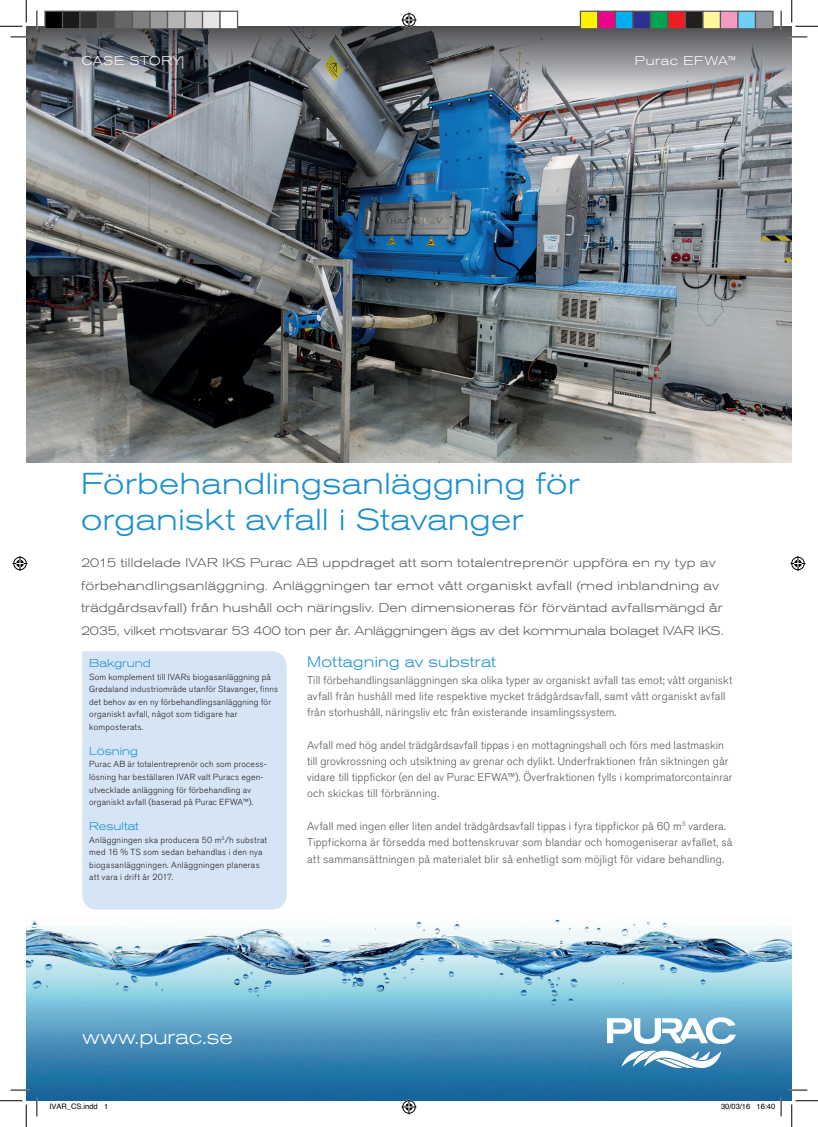
<style>
.page{position:relative;width:818px;height:1127px;background:#fff}
.page>*{position:absolute;margin:0;border:0;box-sizing:border-box;transform-origin:0 0}
.t1{font:300 expanded 30px/36px "Akzidenz Grotesk BQ";letter-spacing:.02em;color:#1a8fcf}
.t2{font:300 expanded 20px "Akzidenz Grotesk BQ";letter-spacing:-.005em;color:#fff}
.t3{font:300 expanded 15px "Akzidenz Grotesk BQ";letter-spacing:.02em;color:#1a8fcf}
.t4{font:300 expanded 12.5px/22.5px "Akzidenz Grotesk BQ";letter-spacing:.025em;color:#57585a}
.t5{font:300 expanded 12.5px "Akzidenz Grotesk BQ";letter-spacing:.05em;color:#fff}
.t6{font:300 11.25px/16.2px "Akzidenz Grotesk BQ";letter-spacing:.01em;color:#57585a}
.t7{font:300 expanded 11.25px "Akzidenz Grotesk BQ";letter-spacing:.005em;color:#1a8fcf}
.t8{font:300 8.75px/12.5px "Akzidenz Grotesk BQ";letter-spacing:.02em;color:#231f20}
.t9{font:7.5px "Helvetica";color:#000}
</style>
<div class="page">
<img style="left:26px;top:909px;width:766px;height:191px">
<img style="left:26px;top:106px;width:766px;height:356px">
<img style="left:26px;top:26px;width:766px;height:80px">
<div style="left:82px;top:651px;width:205px;height:258px;background:#d6e5f5"></div>
<svg style="left:607px;top:1017px;width:129px;height:50px"></svg>
<svg style="left:11px;top:36px;width:18px;height:2px"></svg>
<svg style="left:788px;top:36px;width:19px;height:2px"></svg>
<svg style="left:11px;top:1088px;width:18px;height:2px"></svg>
<svg style="left:788px;top:1088px;width:19px;height:2px"></svg>
<svg style="left:36px;top:11px;width:2px;height:18px"></svg>
<svg style="left:36px;top:1097px;width:2px;height:18px"></svg>
<svg style="left:780px;top:11px;width:2px;height:18px"></svg>
<svg style="left:0;top:0;width:27px;height:27px"></svg>
<svg style="left:0;top:1100px;width:27px;height:26px"></svg>
<svg style="left:791px;top:0;width:27px;height:27px"></svg>
<svg style="left:791px;top:1100px;width:27px;height:26px"></svg>
<svg style="left:401px;top:13px;width:15px;height:15px"></svg>
<svg style="left:401px;top:1099px;width:15px;height:15px"></svg>
<svg style="left:13px;top:556px;width:15px;height:15px"></svg>
<svg style="left:790px;top:556px;width:15px;height:15px"></svg>
<div style="left:45px;top:11px;width:18px;height:18px;background:#000"></div>
<div style="left:44px;top:11px;width:19px;height:18px;border:1px solid #595959"></div>
<div style="left:63px;top:11px;width:17px;height:18px;background:#1a1a1a"></div>
<div style="left:62px;top:11px;width:19px;height:18px;border:1px solid #595959"></div>
<div style="left:80px;top:11px;width:18px;height:18px;background:#333"></div>
<div style="left:79px;top:11px;width:19px;height:18px;border:1px solid #595959"></div>
<div style="left:98px;top:11px;width:17px;height:18px;background:#4d4d4d"></div>
<div style="left:97px;top:11px;width:19px;height:18px;border:1px solid #595959"></div>
<div style="left:115px;top:11px;width:18px;height:18px;background:#666"></div>
<div style="left:114px;top:11px;width:19px;height:18px;border:1px solid #595959"></div>
<div style="left:133px;top:11px;width:17px;height:18px;background:#808080"></div>
<div style="left:132px;top:11px;width:19px;height:18px;border:1px solid #595959"></div>
<div style="left:150px;top:11px;width:18px;height:18px;background:#999"></div>
<div style="left:149px;top:11px;width:19px;height:18px;border:1px solid #595959"></div>
<div style="left:168px;top:11px;width:17px;height:18px;background:#b3b3b3"></div>
<div style="left:167px;top:11px;width:19px;height:18px;border:1px solid #595959"></div>
<div style="left:185px;top:11px;width:18px;height:18px;background:#ccc"></div>
<div style="left:184px;top:11px;width:19px;height:18px;border:1px solid #595959"></div>
<div style="left:203px;top:11px;width:17px;height:18px;background:#e6e6e6"></div>
<div style="left:202px;top:11px;width:19px;height:18px;border:1px solid #595959"></div>
<div style="left:220px;top:11px;width:18px;height:18px;background:#fff"></div>
<div style="left:219px;top:11px;width:19px;height:18px;border:1px solid #595959"></div>
<div style="left:580px;top:11px;width:18px;height:18px;background:#fff101"></div>
<div style="left:580px;top:11px;width:18px;height:18px;border:1px solid #595959"></div>
<div style="left:598px;top:11px;width:17px;height:18px;background:#ed028c"></div>
<div style="left:597px;top:11px;width:19px;height:18px;border:1px solid #595959"></div>
<div style="left:615px;top:11px;width:18px;height:18px;background:#00aeef"></div>
<div style="left:615px;top:11px;width:18px;height:18px;border:1px solid #595959"></div>
<div style="left:633px;top:11px;width:17px;height:18px;background:#2e3092"></div>
<div style="left:632px;top:11px;width:19px;height:18px;border:1px solid #595959"></div>
<div style="left:650px;top:11px;width:18px;height:18px;background:#00a54f"></div>
<div style="left:650px;top:11px;width:18px;height:18px;border:1px solid #595959"></div>
<div style="left:668px;top:11px;width:17px;height:18px;background:#ee1d23"></div>
<div style="left:667px;top:11px;width:19px;height:18px;border:1px solid #595959"></div>
<div style="left:685px;top:11px;width:18px;height:18px;background:#231f20"></div>
<div style="left:685px;top:11px;width:18px;height:18px;border:1px solid #595959"></div>
<div style="left:703px;top:11px;width:17px;height:18px;background:#fff79a"></div>
<div style="left:702px;top:11px;width:19px;height:18px;border:1px solid #595959"></div>
<div style="left:720px;top:11px;width:18px;height:18px;background:#f499c2"></div>
<div style="left:720px;top:11px;width:18px;height:18px;border:1px solid #595959"></div>
<div style="left:738px;top:11px;width:17px;height:18px;background:#6bcff6"></div>
<div style="left:737px;top:11px;width:19px;height:18px;border:1px solid #595959"></div>
<div style="left:755px;top:11px;width:18px;height:18px;background:#939598"></div>
<div style="left:755px;top:11px;width:18px;height:18px;border:1px solid #595959"></div>
<svg style="left:757px;top:1097px;width:25px;height:18px"></svg>
<p class="t5" style="left:82px;top:53px;width:101px">CASE STORY</p>
<p class="t5" style="left:635px;top:54px;width:103px">Purac EFWA™</p>
<h1 class="t1" style="left:81px;top:466px;width:500px">Förbehandlingsanläggning för organiskt avfall i Stavanger</h1>
<p class="t4" style="left:81px;top:551px;width:645px">2015 tilldelade IVAR IKS Purac AB uppdraget att som totalentreprenör uppföra en ny typ av förbehandlingsanläggning. Anläggningen tar emot vått organiskt avfall (med inblandning av trädgårdsavfall) från hushåll och näringsliv. Den dimensioneras för förväntad avfallsmängd år 2035, vilket motsvarar 53 400 ton per år. Anläggningen ägs av det kommunala bolaget IVAR IKS.</p>
<h3 class="t3" style="left:307px;top:653px;width:190px">Mottagning av substrat</h3>
<p class="t6" style="left:307px;top:671px;width:427px">Till förbehandlingsanläggningen ska olika typer av organiskt avfall tas emot; vått organiskt avfall från hushåll med lite respektive mycket trädgårdsavfall, samt vått organiskt avfall från storhushåll, näringsliv etc från existerande insamlingssystem.</p>
<p class="t6" style="left:307px;top:736px;width:427px">Avfall med hög andel trädgårdsavfall tippas i en mottagningshall och förs med lastmaskin till grovkrossning och utsiktning av grenar och dylikt. Underfraktionen från siktningen går vidare till tippfickor (en del av Purac EFWA™). Överfraktionen fylls i komprimatorcontainrar och skickas till förbränning.</p>
<p class="t6" style="left:307px;top:818px;width:427px">Avfall med ingen eller liten andel trädgårdsavfall tippas i fyra tippfickor på 60 m<sup>3</sup> vardera.<br>Tippfickorna är försedda med bottenskruvar som blandar och homogeniserar avfallet, så att sammansättningen på materialet blir så enhetligt som möjligt för vidare behandling.</p>
<p class="t7" style="left:89px;top:657px;width:63px">Bakgrund</p>
<p class="t8" style="left:89px;top:670px;width:190px">Som komplement till IVARs biogasanläggning på Grødaland industriområde utanför Stavanger, finns det behov av en ny förbehandlingsanläggning för organiskt avfall, något som tidigare har komposterats.</p>
<p class="t7" style="left:89px;top:744px;width:50px">Lösning</p>
<p class="t8" style="left:89px;top:758px;width:179px">Purac AB är totalentreprenör och som process&shy;lösning har beställaren IVAR valt Puracs egen&shy;utvecklade anläggning för förbehandling av organiskt avfall (baserad på Purac EFWA™).</p>
<p class="t7" style="left:89px;top:819px;width:51px">Resultat</p>
<p class="t8" style="left:89px;top:833px;width:179px">Anläggningen ska producera 50 m<sup>3</sup>/h substrat med 16 % TS som sedan behandlas i den nya biogasanläggningen. Anläggningen planeras att vara i drift år 2017.</p>
<h2 class="t2" style="left:82px;top:1025px;width:152px">www.purac.se</h2>
<p class="t9" style="left:49px;top:1100px;width:60px">IVAR_CS.indd 1</p>
<p class="t9" style="left:721px;top:1100px;width:56px">30/03/16 16:40</p>
</div>
